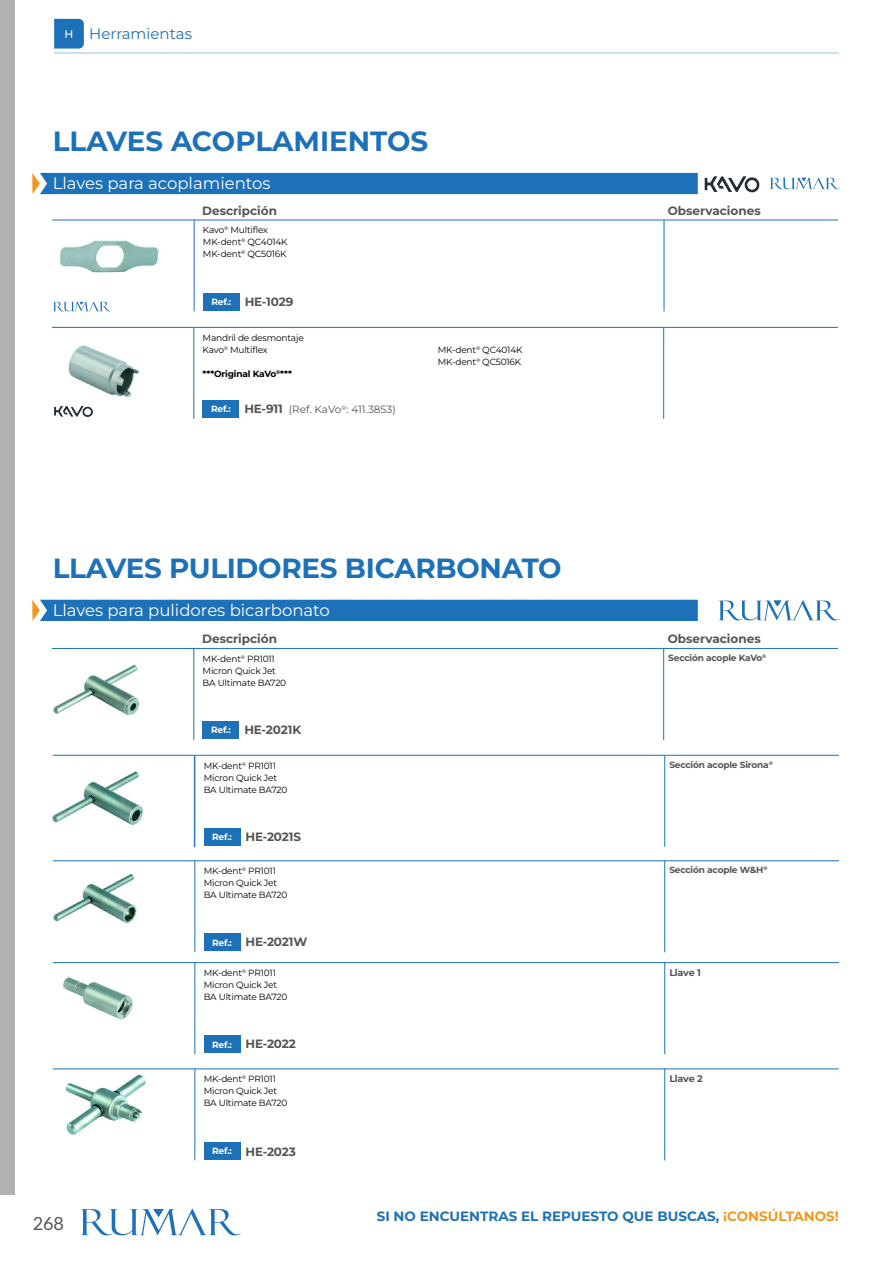
<style>
.page{position:relative;width:893px;height:1263px;background:#fff}
.page>*{position:absolute;margin:0;border:0;box-sizing:border-box;transform-origin:0 0}
.t1{font:700 27.75px "Montserrat";letter-spacing:-.01em;color:#1d71b8}
.t2{font:18px "Lato";color:#565555}
.t3{font:16.5px "Montserrat";color:#fff}
.t4{font:15px "Montserrat";color:#1d71b8}
.t5{font:700 13.5px "Montserrat";color:#1d71b8}
.t6{font:700 12px "Montserrat";color:#565555}
.t7{font:10.5px "Montserrat";color:#565555}
.t8{font:700 9.6px "Montserrat";letter-spacing:-.025em;color:#565555}
.t9{font:9px/12px "Montserrat";letter-spacing:-.02em;color:#000}
.t10{font:700 9px "Montserrat";letter-spacing:-.02em;color:#565555}
.t11{font:700 9px "Montserrat";letter-spacing:-.02em;color:#fff}
.t12{font:700 9px "Montserrat";letter-spacing:-.02em;color:#000}
.s1{font-weight:500;font-size:10.95px;color:#fff}
.s2{font-weight:700;font-size:12px}
.s3{font-size:9px;color:#fff}
.s4{color:#f4971e}
</style>
<div class="page">
<hr style="left:54px;top:52px;width:785px;height:2px;background:#1d71b8">
<div style="left:0;top:0;width:15px;height:1195px;background:#b0b1b2"></div>
<svg style="left:54px;top:19px;width:30px;height:30px"></svg>
<img style="left:52px;top:771px;width:91px;height:54px">
<img style="left:53px;top:664px;width:87px;height:51px">
<img style="left:53px;top:874px;width:84px;height:49px">
<img style="left:68px;top:345px;width:71px;height:53px">
<img style="left:59px;top:240px;width:100px;height:33px">
<img style="left:53px;top:963px;width:106px;height:57px">
<img style="left:52px;top:1069px;width:94px;height:66px">
<svg style="left:719px;top:600px;width:121px;height:20px"></svg>
<svg style="left:770px;top:178px;width:70px;height:11px"></svg>
<div style="left:204px;top:934px;width:36px;height:17px;background:#1d71b8"></div>
<div style="left:204px;top:828px;width:36px;height:17px;background:#1d71b8"></div>
<hr style="left:195px;top:860px;width:1px;height:92px;background:#1d71b8">
<hr style="left:194px;top:755px;width:1px;height:92px;background:#1d71b8">
<hr style="left:195px;top:755px;width:1px;height:92px;background:#1d71b8">
<hr style="left:664px;top:860px;width:1px;height:92px;background:#1d71b8">
<hr style="left:664px;top:755px;width:1px;height:92px;background:#1d71b8">
<hr style="left:53px;top:860px;width:786px;height:1px;background:#1d71b8">
<hr style="left:53px;top:755px;width:786px;height:1px;background:#1d71b8">
<div style="left:203px;top:721px;width:36px;height:18px;background:#1d71b8"></div>
<hr style="left:194px;top:648px;width:1px;height:92px;background:#1d71b8">
<hr style="left:663px;top:648px;width:1px;height:92px;background:#1d71b8">
<hr style="left:52px;top:648px;width:786px;height:1px;background:#1d71b8">
<div style="left:32px;top:600px;width:666px;height:21px;background:#1d71b8"></div>
<div style="left:203px;top:400px;width:36px;height:18px;background:#1d71b8"></div>
<hr style="left:194px;top:327px;width:1px;height:92px;background:#1d71b8">
<hr style="left:663px;top:327px;width:1px;height:92px;background:#1d71b8">
<hr style="left:52px;top:327px;width:786px;height:1px;background:#1d71b8">
<div style="left:203px;top:293px;width:37px;height:17px;background:#1d71b8"></div>
<hr style="left:194px;top:220px;width:1px;height:91px;background:#1d71b8">
<hr style="left:664px;top:220px;width:1px;height:91px;background:#1d71b8">
<hr style="left:52px;top:220px;width:786px;height:1px;background:#1d71b8">
<div style="left:32px;top:173px;width:666px;height:21px;background:#1d71b8"></div>
<div style="left:204px;top:1035px;width:36px;height:18px;background:#1d71b8"></div>
<div style="left:204px;top:1142px;width:36px;height:17px;background:#1d71b8"></div>
<img style="left:54px;top:406px;width:39px;height:11px">
<img style="left:704px;top:177px;width:56px;height:16px">
<hr style="left:195px;top:962px;width:1px;height:92px;background:#1d71b8">
<hr style="left:195px;top:1069px;width:1px;height:91px;background:#1d71b8">
<hr style="left:664px;top:962px;width:1px;height:92px;background:#1d71b8">
<hr style="left:664px;top:1069px;width:1px;height:91px;background:#1d71b8">
<hr style="left:53px;top:962px;width:786px;height:1px;background:#1d71b8">
<hr style="left:53px;top:1069px;width:786px;height:1px;background:#1d71b8">
<svg style="left:54px;top:302px;width:57px;height:9px"></svg>
<svg style="left:81px;top:1209px;width:160px;height:26px"></svg>
<h3 class="t4" style="left:65px;top:23px;width:129px"><span class="s1">H</span> Herramientas</h3>
<h1 class="t1" style="left:53px;top:123px;width:377px">LLAVES ACOPLAMIENTOS</h1>
<h3 class="t3" style="left:53px;top:172px;width:219px">Llaves para acoplamientos</h3>
<h3 class="t6" style="left:202px;top:202px;width:76px">Descripción</h3>
<h3 class="t6" style="left:668px;top:202px;width:94px">Observaciones</h3>
<p class="t9" style="left:203px;top:224px;width:86px">Kavo<sup>®</sup> Multiflex<br>MK-dent<sup>®</sup> QC4014K<br>MK-dent<sup>®</sup> QC5016K</p>
<p class="t11" style="left:211px;top:296px;width:21px">Ref.:</p>
<h3 class="t6" style="left:245px;top:293px;width:50px">HE-1029</h3>
<p class="t9" style="left:203px;top:331px;width:103px">Mandril de desmontaje<br>Kavo<sup>®</sup> Multiflex</p>
<p class="t12" style="left:203px;top:367px;width:91px">***Original KaVo<sup>®</sup>***</p>
<p class="t11" style="left:211px;top:403px;width:21px">Ref.:</p>
<p class="t7" style="left:244px;top:402px;width:153px"><span class="s2">HE-911</span> (Ref. KaVo<sup>®</sup>: 411.3853)</p>
<p class="t9" style="left:438px;top:343px;width:86px">MK-dent<sup>®</sup> QC4014K<br>MK-dent<sup>®</sup> QC5016K</p>
<h1 class="t1" style="left:53px;top:549px;width:511px">LLAVES PULIDORES BICARBONATO</h1>
<h3 class="t3" style="left:53px;top:599px;width:279px">Llaves para pulidores bicarbonato</h3>
<h3 class="t6" style="left:202px;top:630px;width:76px">Descripción</h3>
<h3 class="t6" style="left:668px;top:630px;width:94px">Observaciones</h3>
<h2 class="t2" style="left:33px;top:1213px;width:33px">268</h2>
<p class="t9" style="left:203px;top:652px;width:85px">MK-dent<sup>®</sup> PR1011<br>Micron Quick Jet<br>BA Ultimate BA720</p>
<h3 class="t6" style="left:211px;top:722px;width:92px"><span class="s3">Ref.:</span> HE-2021K</h3>
<p class="t9" style="left:204px;top:759px;width:85px">MK-dent<sup>®</sup> PR1011<br>Micron Quick Jet<br>BA Ultimate BA720</p>
<p class="t11" style="left:212px;top:831px;width:21px">Ref.:</p>
<h3 class="t6" style="left:245px;top:829px;width:57px">HE-2021S</h3>
<p class="t9" style="left:204px;top:865px;width:85px">MK-dent<sup>®</sup> PR1011<br>Micron Quick Jet<br>BA Ultimate BA720</p>
<p class="t11" style="left:212px;top:936px;width:21px">Ref.:</p>
<h3 class="t6" style="left:245px;top:934px;width:64px">HE-2021W</h3>
<p class="t9" style="left:204px;top:966px;width:85px">MK-dent<sup>®</sup> PR1011<br>Micron Quick Jet<br>BA Ultimate BA720</p>
<p class="t11" style="left:212px;top:1038px;width:21px">Ref.:</p>
<h3 class="t6" style="left:245px;top:1036px;width:52px">HE-2022</h3>
<p class="t9" style="left:204px;top:1073px;width:85px">MK-dent<sup>®</sup> PR1011<br>Micron Quick Jet<br>BA Ultimate BA720</p>
<p class="t11" style="left:212px;top:1144px;width:21px">Ref.:</p>
<h3 class="t6" style="left:245px;top:1143px;width:52px">HE-2023</h3>
<p class="t10" style="left:668px;top:652px;width:100px">Sección acople KaVo<sup>®</sup></p>
<p class="t10" style="left:669px;top:759px;width:105px">Sección acople Sirona<sup>®</sup></p>
<p class="t10" style="left:669px;top:864px;width:100px">Sección acople W&amp;H<sup>®</sup></p>
<p class="t8" style="left:669px;top:966px;width:33px">Llave 1</p>
<p class="t8" style="left:669px;top:1072px;width:35px">Llave 2</p>
<h3 class="t5" style="left:377px;top:1207px;width:463px">SI NO ENCUENTRAS EL REPUESTO QUE BUSCAS, <span class="s4">¡CONSÚLTANOS!</span></h3>
</div>
